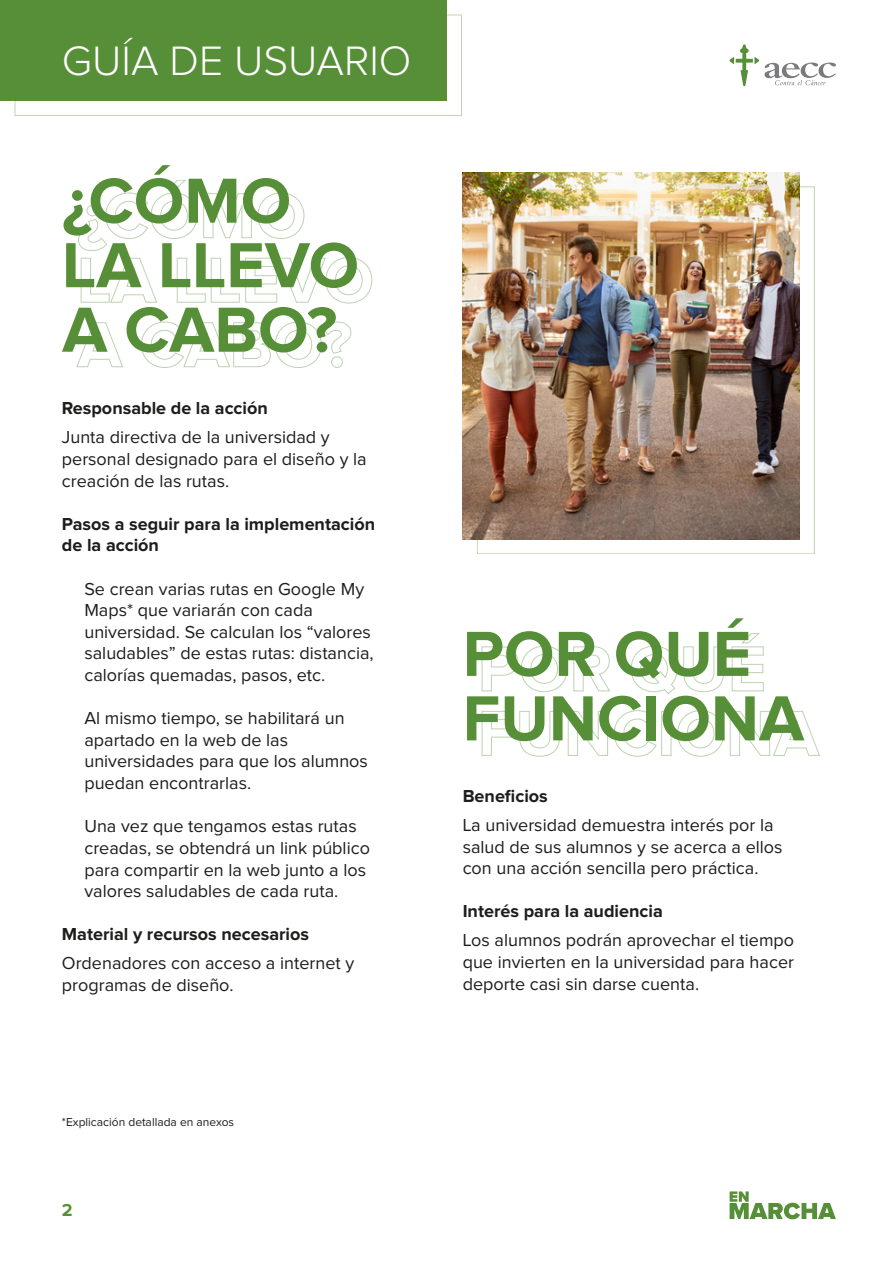
<style>
.page{position:relative;width:893px;height:1263px;background:#fff}
.page>*{position:absolute;margin:0;border:0;box-sizing:border-box;transform-origin:0 0}
.t1{font:700 66px/64.5px "Proxima Nova";color:#578f38}
.t2{font:300 42.6px "Proxima Nova";color:#fff}
.t3{font:18px/21.6px "Proxima Nova";color:#1d1d1b}
.t4{font:700 18px/21.6px "Proxima Nova";color:#1d1d1b}
.t5{font:700 18px "Proxima Nova";color:#578f38}
.t6{font:12px "Proxima Nova";color:#1d1d1b}
</style>
<div class="page">
<div style="left:0;top:0;width:446px;height:101px;background:#578f38"></div>
<svg style="left:482px;top:646px;width:85px;height:46px"></svg>
<svg style="left:574px;top:647px;width:36px;height:44px"></svg>
<svg style="left:631px;top:646px;width:46px;height:48px"></svg>
<svg style="left:683px;top:647px;width:41px;height:45px"></svg>
<svg style="left:732px;top:633px;width:31px;height:58px"></svg>
<svg style="left:482px;top:711px;width:31px;height:45px"></svg>
<svg style="left:519px;top:711px;width:41px;height:45px"></svg>
<svg style="left:568px;top:711px;width:40px;height:45px"></svg>
<svg style="left:614px;top:710px;width:42px;height:46px"></svg>
<svg style="left:677px;top:710px;width:47px;height:46px"></svg>
<svg style="left:730px;top:711px;width:89px;height:45px"></svg>
<svg style="left:78px;top:180px;width:119px;height:71px"></svg>
<svg style="left:203px;top:193px;width:49px;height:45px"></svg>
<svg style="left:258px;top:193px;width:46px;height:46px"></svg>
<svg style="left:81px;top:258px;width:76px;height:44px"></svg>
<svg style="left:177px;top:258px;width:62px;height:44px"></svg>
<svg style="left:245px;top:257px;width:127px;height:46px"></svg>
<svg style="left:77px;top:322px;width:46px;height:45px"></svg>
<svg style="left:141px;top:322px;width:210px;height:46px"></svg>
<img style="left:463px;top:172px;width:337px;height:367px">
<svg style="left:730px;top:1191px;width:106px;height:28px"></svg>
<svg style="left:730px;top:44px;width:106px;height:42px"></svg>
<h2 class="t2" style="left:62px;top:41px;width:351px">GUÍA DE USUARIO</h2>
<h1 class="t1" style="left:62px;top:171px;width:298px">¿CÓMO<br>LA LLEVO<br>A CABO?</h1>
<p class="t4" style="left:62px;top:398px;width:208px">Responsable de la acción</p>
<p class="t3" style="left:62px;top:427px;width:306px">Junta directiva de la universidad y personal designado para el diseño y la creación de las rutas.</p>
<p class="t4" style="left:62px;top:514px;width:315px">Pasos a seguir para la implementación de la acción</p>
<p class="t3" style="left:84px;top:579px;width:291px">Se crean varias rutas en Google My Maps* que variarán con cada universidad. Se calculan los “valores saludables” de estas rutas: distancia, calorías quemadas, pasos, etc.</p>
<p class="t3" style="left:84px;top:708px;width:285px">Al mismo tiempo, se habilitará un apartado en la web de las universidades para que los alumnos puedan encontrarlas.</p>
<p class="t3" style="left:84px;top:816px;width:287px">Una vez que tengamos estas rutas creadas, se obtendrá un link público para compartir en la web junto a los valores saludables de cada ruta.</p>
<p class="t4" style="left:62px;top:924px;width:249px">Material y recursos necesarios</p>
<p class="t3" style="left:62px;top:953px;width:294px">Ordenadores con acceso a internet y programas de diseño.</p>
<p class="t6" style="left:62px;top:1117px;width:174px">*Explicación detallada en anexos</p>
<p class="t5" style="left:62px;top:1201px;width:12px">2</p>
<h1 class="t1" style="left:463px;top:624px;width:343px">POR QUÉ<br>FUNCIONA</h1>
<p class="t4" style="left:463px;top:786px;width:87px">Beneficios</p>
<p class="t3" style="left:463px;top:815px;width:321px">La universidad demuestra interés por la salud de sus alumnos y se acerca a ellos con una acción sencilla pero práctica.</p>
<p class="t4" style="left:463px;top:901px;width:202px">Interés para la audiencia</p>
<p class="t3" style="left:463px;top:930px;width:333px;text-align:justify">Los alumnos podrán aprovechar el tiempo que invierten en la universidad para hacer deporte casi sin darse cuenta.</p>
</div>
